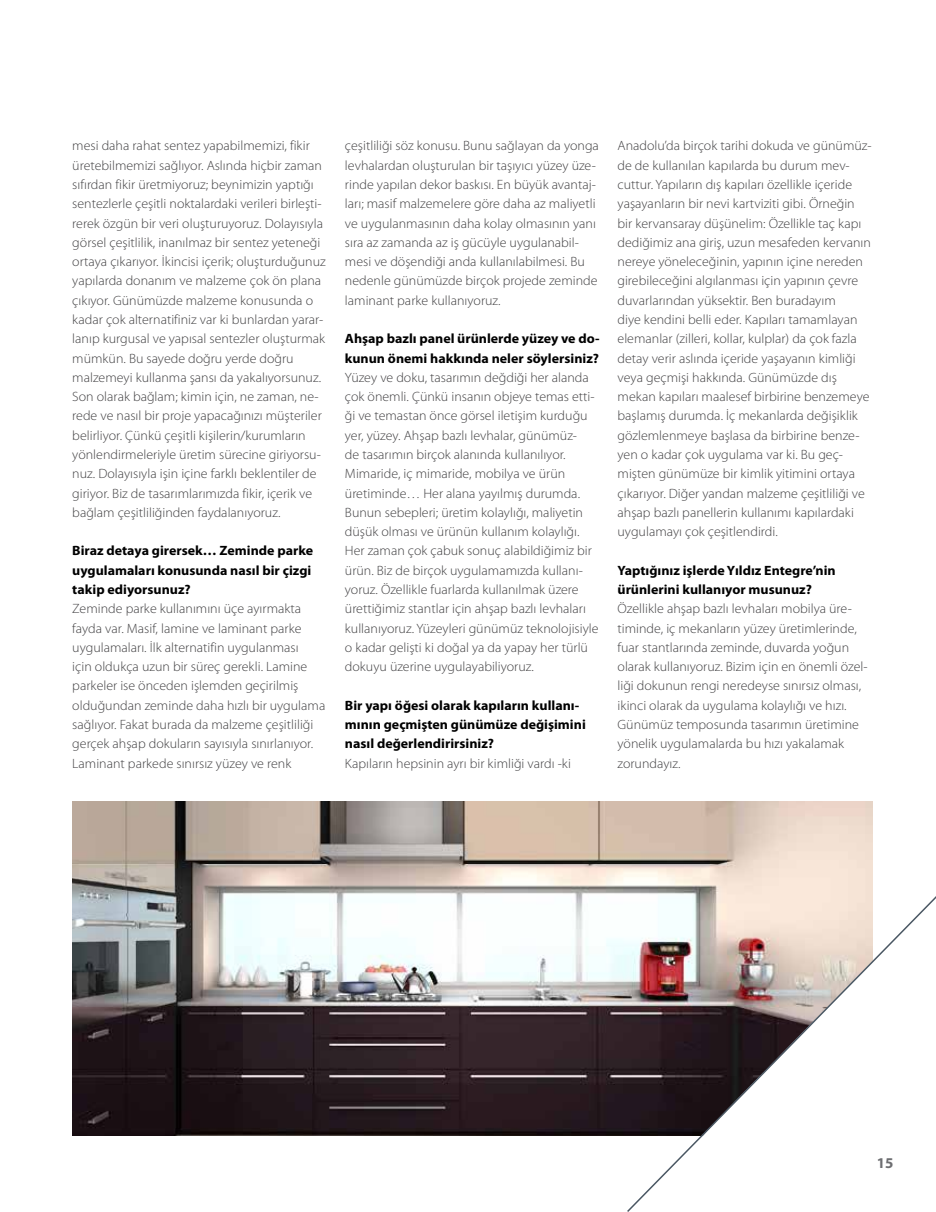
<style>
.page{position:relative;width:936px;height:1212px;background:#fff}
.page>*{position:absolute;margin:0;border:0;box-sizing:border-box;transform-origin:0 0}
.t1{font:700 15px "Myriad Pro";color:#6d6e71}
.t2{font:300 13.5px/19.4px "Myriad Pro";color:#414042}
.t3{font:700 13.5px/19.4px "Myriad Pro";color:#000}
</style>
<div class="page">
<img style="left:72px;top:802px;width:800px;height:333px">
<svg style="left:685px;top:861px;width:188px;height:21px;background:#eddccf"></svg>
<svg style="left:625px;top:882px;width:310px;height:330px"></svg>
<p class="t2" style="left:72px;top:136px;width:255px">mesi daha rahat sentez yapabilmemizi, fikir üretebilmemizi sağlıyor. Aslında hiçbir zaman sıfırdan fikir üretmiyoruz; beynimizin yaptığı sentezlerle çeşitli noktalardaki verileri birleşti&shy;rerek özgün bir veri oluşturuyoruz. Dolayısıyla görsel çeşitlilik, inanılmaz bir sentez yeteneği ortaya çıkarıyor. İkincisi içerik; oluşturduğunuz yapılarda donanım ve malzeme çok ön plana çıkıyor. Günümüzde malzeme konusunda o kadar çok alternatifiniz var ki bunlardan yarar&shy;lanıp kurgusal ve yapısal sentezler oluşturmak mümkün. Bu sayede doğru yerde doğru malzemeyi kullanma şansı da yakalıyorsunuz.<br>Son olarak bağlam; kimin için, ne zaman, ne&shy;rede ve nasıl bir proje yapacağınızı müşteriler belirliyor. Çünkü çeşitli kişilerin/kurumların yönlendirmeleriyle üretim sürecine giriyorsu&shy;nuz. Dolayısıyla işin içine farklı beklentiler de giriyor. Biz de tasarımlarımızda fikir, içerik ve bağlam çeşitliliğinden faydalanıyoruz.</p>
<p class="t3" style="left:72px;top:541px;width:242px">Biraz detaya girersek… Zeminde parke uygulamaları konusunda nasıl bir çizgi takip ediyorsunuz?</p>
<p class="t2" style="left:72px;top:599px;width:254px">Zeminde parke kullanımını üçe ayırmakta fayda var. Masif, lamine ve laminant parke uygulamaları. İlk alternatifin uygulanması<br>için oldukça uzun bir süreç gerekli. Lamine parkeler ise önceden işlemden geçirilmiş olduğundan zeminde daha hızlı bir uygulama sağlıyor. Fakat burada da malzeme çeşitliliği gerçek ahşap dokuların sayısıyla sınırlanıyor.<br>Laminant parkede sınırsız yüzey ve renk</p>
<p class="t2" style="left:345px;top:136px;width:255px">çeşitliliği söz konusu. Bunu sağlayan da yonga levhalardan oluşturulan bir taşıyıcı yüzey üze&shy;rinde yapılan dekor baskısı. En büyük avantaj&shy;ları; masif malzemelere göre daha az maliyetli ve uygulanmasının daha kolay olmasının yanı sıra az zamanda az iş gücüyle uygulanabil&shy;mesi ve döşendiği anda kullanılabilmesi. Bu nedenle günümüzde birçok projede zeminde laminant parke kullanıyoruz.</p>
<p class="t3" style="left:345px;top:329px;width:256px">Ahşap bazlı panel ürünlerde yüzey ve do&shy;kunun önemi hakkında neler söylersiniz?</p>
<p class="t2" style="left:345px;top:368px;width:255px">Yüzey ve doku, tasarımın değdiği her alanda çok önemli. Çünkü insanın objeye temas etti&shy;ği ve temastan önce görsel iletişim kurduğu yer, yüzey. Ahşap bazlı levhalar, günümüz-<br>de tasarımın birçok alanında kullanılıyor.<br>Mimaride, iç mimaride, mobilya ve ürün üretiminde… Her alana yayılmış durumda.<br>Bunun sebepleri; üretim kolaylığı, maliyetin düşük olması ve ürünün kullanım kolaylığı.<br>Her zaman çok çabuk sonuç alabildiğimiz bir ürün. Biz de birçok uygulamamızda kullanı&shy;yoruz. Özellikle fuarlarda kullanılmak üzere ürettiğimiz stantlar için ahşap bazlı levhaları kullanıyoruz. Yüzeyleri günümüz teknolojisiyle o kadar gelişti ki doğal ya da yapay her türlü dokuyu üzerine uygulayabiliyoruz.</p>
<p class="t3" style="left:345px;top:695px;width:242px">Bir yapı öğesi olarak kapıların kullanı&shy;mının geçmişten günümüze değişimini nasıl değerlendirirsiniz?</p>
<p class="t2" style="left:345px;top:753px;width:227px">Kapıların hepsinin ayrı bir kimliği vardı -ki</p>
<p class="t2" style="left:617px;top:136px;width:255px">Anadolu’da birçok tarihi dokuda ve günümüz&shy;de de kullanılan kapılarda bu durum mev&shy;cuttur. Yapıların dış kapıları özellikle içeride yaşayanların bir nevi kartviziti gibi. Örneğin bir kervansaray düşünelim: Özellikle taç kapı dediğimiz ana giriş, uzun mesafeden kervanın nereye yöneleceğinin, yapının içine nereden girebileceğini algılanması için yapının çevre duvarlarından yüksektir. Ben buradayım<br>diye kendini belli eder. Kapıları tamamlayan elemanlar (zilleri, kollar, kulplar) da çok fazla detay verir aslında içeride yaşayanın kimliği veya geçmişi hakkında. Günümüzde dış mekan kapıları maalesef birbirine benzemeye başlamış durumda. İç mekanlarda değişiklik gözlemlenmeye başlasa da birbirine benze&shy;yen o kadar çok uygulama var ki. Bu geç&shy;mişten günümüze bir kimlik yitimini ortaya çıkarıyor. Diğer yandan malzeme çeşitliliği ve ahşap bazlı panellerin kullanımı kapılardaki uygulamayı çok çeşitlendirdi.</p>
<p class="t3" style="left:617px;top:560px;width:220px">Yaptığınız işlerde Yıldız Entegre’nin ürünlerini kullanıyor musunuz?</p>
<p class="t2" style="left:617px;top:599px;width:251px">Özellikle ahşap bazlı levhaları mobilya üre&shy;timinde, iç mekanların yüzey üretimlerinde, fuar stantlarında zeminde, duvarda yoğun olarak kullanıyoruz. Bizim için en önemli özel&shy;liği dokunun rengi neredeyse sınırsız olması, ikinci olarak da uygulama kolaylığı ve hızı.<br>Günümüz temposunda tasarımın üretimine yönelik uygulamalarda bu hızı yakalamak zorundayız.</p>
<p class="t1" style="left:876px;top:1153px;width:18px">15</p>
</div>
